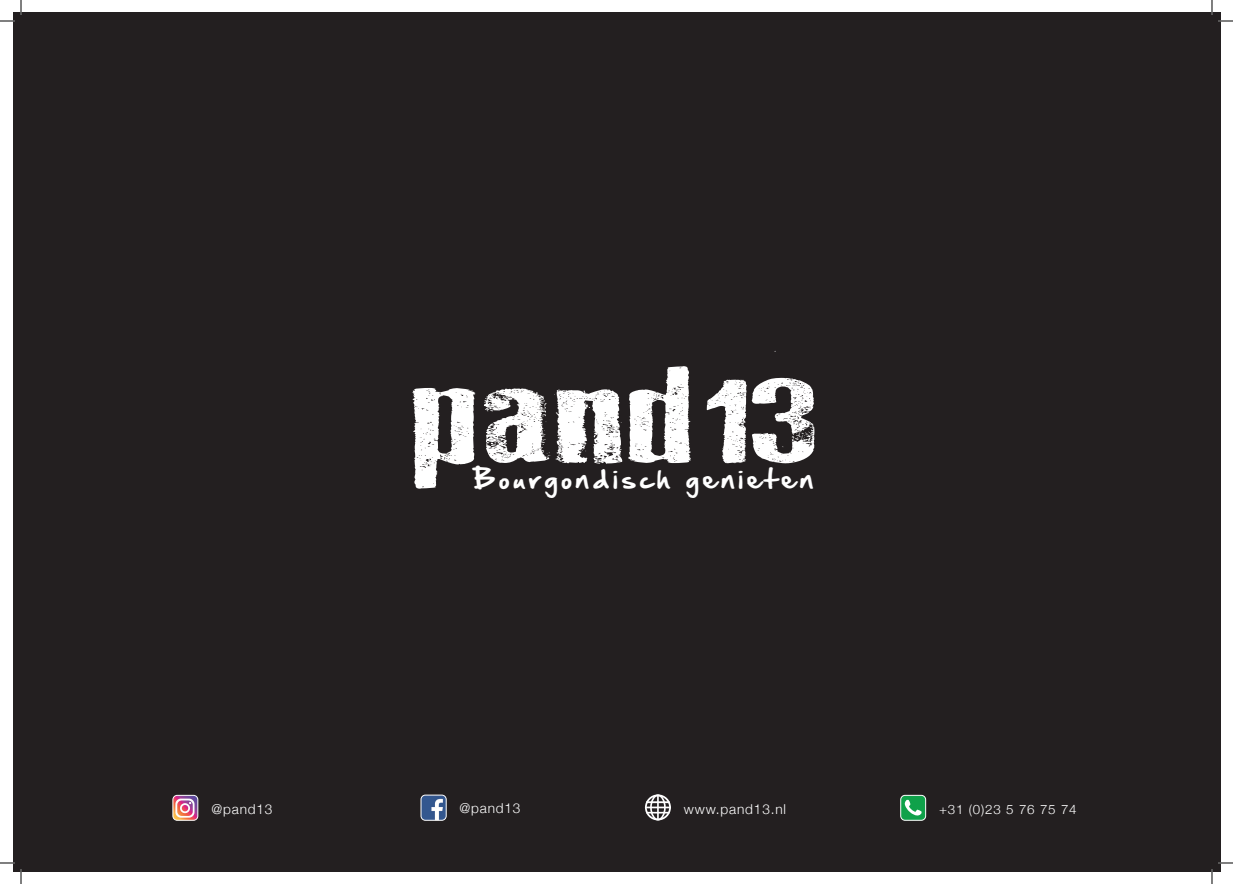
<style>
.page{position:relative;width:1233px;height:884px;background:#fff}
.page>*{position:absolute;margin:0;border:0;box-sizing:border-box;transform-origin:0 0}
.t1{font:139.5px "Old Press";color:#fff;scale:1.76 1}
.t2{font:134.2px "Old Press";color:#fff;scale:1.83 1}
.t3{font:23.1px "Hand Of Sean";letter-spacing:.125em;color:#fff;scale:1.13 1}
.t4{font:300 13.6px "Helvetica Neue";letter-spacing:.06em;color:#fff}
.t5{font:300 13px "Helvetica Neue";letter-spacing:.06em;color:#fff}
.s1{font-size:126.2px}
.s2{font-size:123.6px}
</style>
<div class="page">
<div style="left:12px;top:12px;width:1208px;height:859px;background:#231f20"></div>
<img style="left:173px;top:795px;width:25px;height:25px">
<div style="left:173px;top:795px;width:25px;height:25px;border:1px solid #fff;border-radius:4px"></div>
<img style="left:421px;top:795px;width:25px;height:25px">
<div style="left:421px;top:795px;width:25px;height:25px;border:1px solid #fff;border-radius:4px"></div>
<svg style="left:900px;top:795px;width:25px;height:25px"></svg>
<div style="left:900px;top:795px;width:26px;height:25px;border:1px solid #fff;border-radius:4px"></div>
<hr style="left:646px;top:801px;width:23px;height:2px;background:#fff">
<hr style="left:657px;top:795px;width:2px;height:24px;background:#fff">
<svg style="left:645px;top:802px;width:26px;height:11px"></svg>
<div style="left:650px;top:794px;width:15px;height:26px;border:2px solid #fff;border-radius:50%"></div>
<div style="left:645px;top:794px;width:26px;height:26px;border:2px solid #fff;border-radius:50%"></div>
<svg style="left:1218px;top:20px;width:15px;height:2px"></svg>
<svg style="left:1218px;top:862px;width:15px;height:2px"></svg>
<svg style="left:0;top:0;width:22px;height:22px"></svg>
<svg style="left:0;top:862px;width:22px;height:22px"></svg>
<svg style="left:1211px;top:0;width:1px;height:15px"></svg>
<svg style="left:1211px;top:869px;width:1px;height:15px"></svg>
<h2 class="t2" style="left:481px;top:341px;width:189px"><span class="s1">a</span>nd<span class="s2">13</span></h2>
<h1 class="t1" style="left:477px;top:515px;width:40px;rotate:-180deg">d</h1>
<h3 class="t3" style="left:473px;top:458px;width:303px">Bourgondisch genieten</h3>
<p class="t4" style="left:211px;top:798px;width:63px">@pand13</p>
<p class="t4" style="left:459px;top:798px;width:63px">@pand13</p>
<p class="t5" style="left:939px;top:799px;width:139px">+31 (0)23 5 76 75 74</p>
<p class="t4" style="left:684px;top:798px;width:104px">www.pand13.nl</p>
</div>
